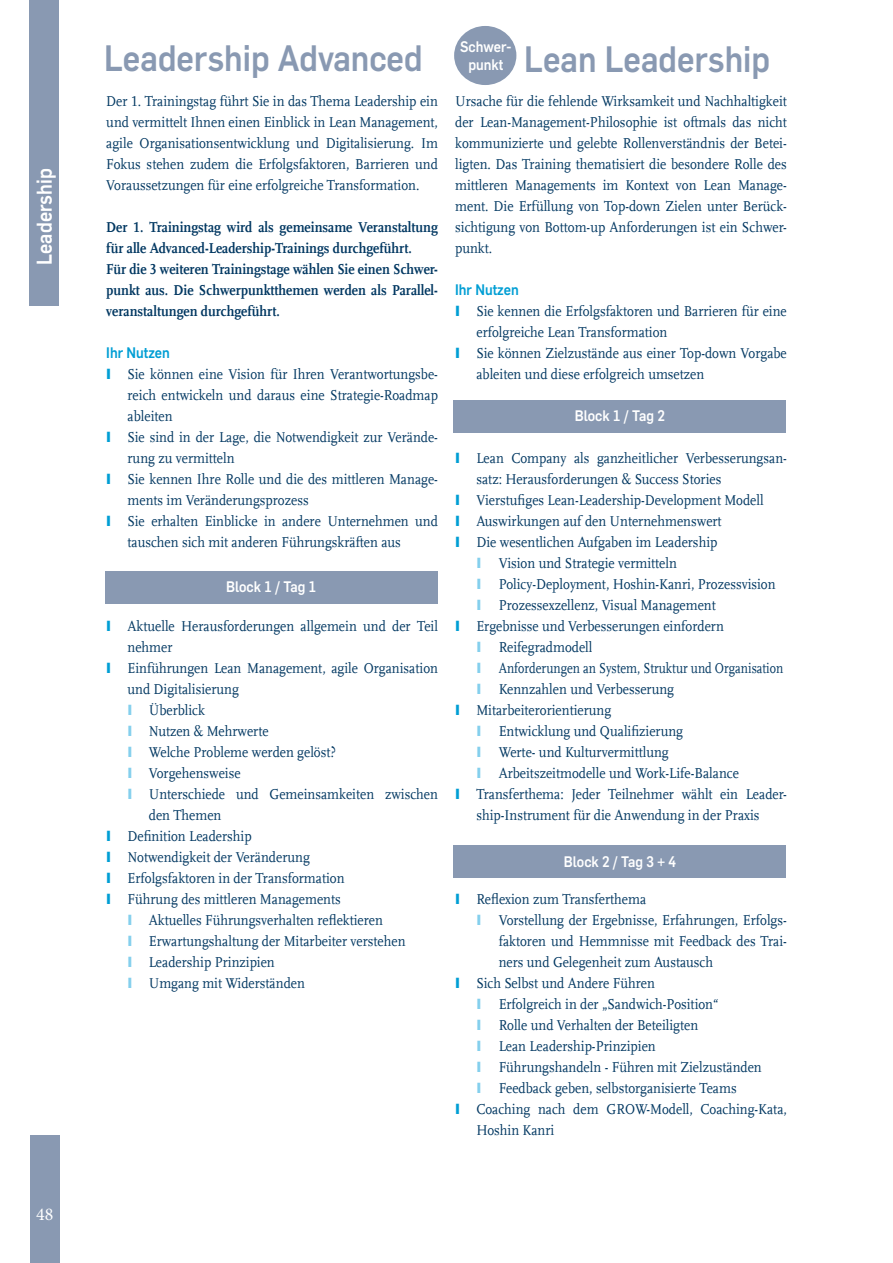
<style>
.page{position:relative;width:893px;height:1263px;background:#fff}
.page>*{position:absolute;margin:0;border:0;box-sizing:border-box;transform-origin:0 0}
.t1{font:700 36px "Rub Flama";color:#8999b2;scale:.9 1}
.t2{font:700 21px "Rub Flama";color:#fff;scale:.9 1}
.t3{font:18px "Minion Pro";color:#fff}
.t4{font:15px/21px "RUB Scala TZ";color:#003761;text-align:justify;scale:.9 1}
.t5{font:700 15px/21px "RUB Scala TZ";color:#003761;scale:.9 1}
.t6{font:700 15px/18px "Rub Flama";color:#fff;text-align:center;scale:.9 1}
.t7{font:15px "RUB Scala TZ";color:#003761;scale:.83 1}
.t8{font:700 15px "Rub Flama";color:#009ed4;scale:.9 1}
.s1{font-family:"Arial";font-weight:900;font-size:14.25px;color:#009ed4}
.s2{font-family:"Arial";font-weight:900;font-size:14.25px;color:#84cfed}
</style>
<div class="page">
<div style="left:30px;top:0;width:29px;height:306px;background:#8999b2"></div>
<div style="left:30px;top:1135px;width:30px;height:128px;background:#8999b2"></div>
<div style="left:105px;top:571px;width:332px;height:33px;background:#8999b2"></div>
<div style="left:454px;top:400px;width:332px;height:33px;background:#8999b2"></div>
<div style="left:454px;top:845px;width:332px;height:33px;background:#8999b2"></div>
<div style="left:454px;top:26px;width:62px;height:59px;background:#8999b2;border-radius:50%"></div>
<h2 class="t2" style="left:29px;top:265px;width:109px;rotate:-90deg">Leadership</h2>
<p class="t3" style="left:36px;top:1202px;width:19px">48</p>
<h1 class="t1" style="left:104px;top:33px;width:355px">Leadership Advanced</h1>
<p class="t4" style="left:106px;top:90px;width:370px">Der 1. Trainingstag führt Sie in das Thema Leadership ein und vermittelt Ihnen einen Einblick in Lean Management, agile Organisationsentwicklung und Digitalisierung. Im Fokus stehen zudem die Erfolgsfaktoren, Barrieren und Voraussetzungen für eine erfolgreiche Transformation.</p>
<p class="t5" style="left:106px;top:216px;width:370px">Der 1. Trainingstag wird als gemeinsame Veranstaltung für alle Advanced-Leadership-Trainings durchgeführt.<br>Für die 3 weiteren Trainingstage wählen Sie einen Schwer&shy;punkt aus. Die Schwerpunktthemen werden als Parallel&shy;veranstaltungen durchgeführt.</p>
<p class="t8" style="left:106px;top:342px;width:72px">Ihr Nutzen</p>
<p class="t4" style="left:106px;top:363px;width:370px"><span class="s1">I</span> Sie können eine Vision für Ihren Verantwortungsbe-</p>
<p class="t4" style="left:128px;top:384px;width:346px">reich entwickeln und daraus eine Strategie-Roadmap</p>
<p class="t4" style="left:128px;top:405px;width:52px">ableiten</p>
<p class="t4" style="left:106px;top:426px;width:370px"><span class="s1">I</span> Sie sind in der Lage, die Notwendigkeit zur Verände-</p>
<p class="t4" style="left:128px;top:447px;width:120px">rung zu vermitteln</p>
<p class="t4" style="left:106px;top:468px;width:370px"><span class="s1">I</span> Sie kennen Ihre Rolle und die des mittleren Manage-</p>
<p class="t4" style="left:128px;top:489px;width:203px">ments im Veränderungsprozess</p>
<p class="t4" style="left:106px;top:510px;width:370px"><span class="s1">I</span> Sie erhalten Einblicke in andere Unternehmen und</p>
<p class="t4" style="left:128px;top:531px;width:305px">tauschen sich mit anderen Führungskräften aus</p>
<p class="t6" style="left:226px;top:577px;width:102px">Block 1 / Tag 1</p>
<p class="t4" style="left:106px;top:615px;width:370px"><span class="s1">I</span> Aktuelle Herausforderungen allgemein und der Teil</p>
<p class="t4" style="left:128px;top:636px;width:51px">nehmer</p>
<p class="t4" style="left:106px;top:657px;width:370px"><span class="s1">I</span> Einführungen Lean Management, agile Organisation</p>
<p class="t4" style="left:128px;top:678px;width:125px">und Digitalisierung</p>
<p class="t4" style="left:128px;top:699px;width:87px"><span class="s2">I</span> Überblick</p>
<p class="t4" style="left:128px;top:720px;width:158px"><span class="s2">I</span> Nutzen &amp; Mehrwerte</p>
<p class="t4" style="left:128px;top:741px;width:233px"><span class="s2">I</span> Welche Probleme werden gelöst?</p>
<p class="t4" style="left:128px;top:762px;width:127px"><span class="s2">I</span> Vorgehensweise</p>
<p class="t4" style="left:128px;top:783px;width:346px"><span class="s2">I</span> Unterschiede und Gemeinsamkeiten zwischen</p>
<p class="t4" style="left:149px;top:804px;width:82px">den Themen</p>
<p class="t4" style="left:106px;top:825px;width:163px"><span class="s1">I</span> Definition Leadership</p>
<p class="t4" style="left:106px;top:846px;width:228px"><span class="s1">I</span> Notwendigkeit der Veränderung</p>
<p class="t4" style="left:106px;top:867px;width:266px"><span class="s1">I</span> Erfolgsfaktoren in der Transformation</p>
<p class="t4" style="left:106px;top:888px;width:262px"><span class="s1">I</span> Führung des mittleren Managements</p>
<p class="t4" style="left:128px;top:909px;width:285px"><span class="s2">I</span> Aktuelles Führungsverhalten reflektieren</p>
<p class="t4" style="left:128px;top:930px;width:310px"><span class="s2">I</span> Erwartungshaltung der Mitarbeiter verstehen</p>
<p class="t4" style="left:128px;top:951px;width:165px"><span class="s2">I</span> Leadership Prinzipien</p>
<p class="t4" style="left:128px;top:972px;width:199px"><span class="s2">I</span> Umgang mit Widerständen</p>
<p class="t6" style="left:460px;top:37px;width:58px">Schwer&shy;punkt</p>
<h1 class="t1" style="left:524px;top:34px;width:275px">Lean Leadership</h1>
<p class="t4" style="left:455px;top:90px;width:370px">Ursache für die fehlende Wirksamkeit und Nachhaltigkeit der Lean-Management-Philosophie ist oftmals das nicht kommunizierte und gelebte Rollenverständnis der Betei&shy;ligten. Das Training thematisiert die besondere Rolle des mittleren Managements im Kontext von Lean Manage&shy;ment. Die Erfüllung von Top-down Zielen unter Berück&shy;sichtigung von Bottom-up Anforderungen ist ein Schwer&shy;punkt.</p>
<p class="t8" style="left:455px;top:279px;width:72px">Ihr Nutzen</p>
<p class="t4" style="left:455px;top:300px;width:370px"><span class="s1">I</span> Sie kennen die Erfolgsfaktoren und Barrieren für eine</p>
<p class="t4" style="left:476px;top:321px;width:214px">erfolgreiche Lean Transformation</p>
<p class="t4" style="left:455px;top:342px;width:370px"><span class="s1">I</span> Sie können Zielzustände aus einer Top-down Vorgabe</p>
<p class="t4" style="left:476px;top:363px;width:255px">ableiten und diese erfolgreich umsetzen</p>
<p class="t6" style="left:575px;top:406px;width:102px">Block 1 / Tag 2</p>
<p class="t4" style="left:455px;top:447px;width:370px"><span class="s1">I</span> Lean Company als ganzheitlicher Verbesserungsan-</p>
<p class="t4" style="left:476px;top:468px;width:274px">satz: Herausforderungen &amp; Success Stories</p>
<p class="t4" style="left:455px;top:489px;width:344px"><span class="s1">I</span> Vierstufiges Lean-Leadership-Development Modell</p>
<p class="t4" style="left:455px;top:510px;width:298px"><span class="s1">I</span> Auswirkungen auf den Unternehmenswert</p>
<p class="t4" style="left:455px;top:531px;width:293px"><span class="s1">I</span> Die wesentlichen Aufgaben im Leadership</p>
<p class="t4" style="left:476px;top:552px;width:224px"><span class="s2">I</span> Vision und Strategie vermitteln</p>
<p class="t4" style="left:476px;top:573px;width:334px"><span class="s2">I</span> Policy-Deployment, Hoshin-Kanri, Prozessvision</p>
<p class="t4" style="left:476px;top:594px;width:267px"><span class="s2">I</span> Prozessexzellenz, Visual Management</p>
<p class="t4" style="left:455px;top:615px;width:300px"><span class="s1">I</span> Ergebnisse und Verbesserungen einfordern</p>
<p class="t4" style="left:476px;top:636px;width:130px"><span class="s2">I</span> Reifegradmodell</p>
<p class="t7" style="left:476px;top:658px;width:371px"><span class="s2">I</span> Anforderungen an System, Struktur und Organisation</p>
<p class="t4" style="left:476px;top:678px;width:221px"><span class="s2">I</span> Kennzahlen und Verbesserung</p>
<p class="t4" style="left:455px;top:699px;width:175px"><span class="s1">I</span> Mitarbeiterorientierung</p>
<p class="t4" style="left:476px;top:720px;width:231px"><span class="s2">I</span> Entwicklung und Qualifizierung</p>
<p class="t4" style="left:476px;top:741px;width:215px"><span class="s2">I</span> Werte- und Kulturvermittlung</p>
<p class="t4" style="left:476px;top:762px;width:293px"><span class="s2">I</span> Arbeitszeitmodelle und Work-Life-Balance</p>
<p class="t4" style="left:455px;top:783px;width:370px"><span class="s1">I</span> Transferthema: Jeder Teilnehmer wählt ein Leader-</p>
<p class="t4" style="left:476px;top:804px;width:316px">ship-Instrument für die Anwendung in der Praxis</p>
<p class="t6" style="left:564px;top:851px;width:126px">Block 2 / Tag 3 + 4</p>
<p class="t4" style="left:455px;top:888px;width:214px"><span class="s1">I</span> Reflexion zum Transferthema</p>
<p class="t4" style="left:476px;top:909px;width:346px"><span class="s2">I</span> Vorstellung der Ergebnisse, Erfahrungen, Erfolgs-</p>
<p class="t4" style="left:499px;top:930px;width:322px">faktoren und Hemmnisse mit Feedback des Trai-</p>
<p class="t4" style="left:499px;top:951px;width:240px">ners und Gelegenheit zum Austausch</p>
<p class="t4" style="left:455px;top:972px;width:223px"><span class="s1">I</span> Sich Selbst und Andere Führen</p>
<p class="t4" style="left:476px;top:993px;width:271px"><span class="s2">I</span> Erfolgreich in der „Sandwich-Position“</p>
<p class="t4" style="left:476px;top:1014px;width:248px"><span class="s2">I</span> Rolle und Verhalten der Beteiligten</p>
<p class="t4" style="left:476px;top:1035px;width:201px"><span class="s2">I</span> Lean Leadership-Prinzipien</p>
<p class="t4" style="left:476px;top:1056px;width:318px"><span class="s2">I</span> Führungshandeln - Führen mit Zielzuständen</p>
<p class="t4" style="left:476px;top:1077px;width:291px"><span class="s2">I</span> Feedback geben, selbstorganisierte Teams</p>
<p class="t4" style="left:455px;top:1098px;width:370px"><span class="s1">I</span> Coaching nach dem GROW-Modell, Coaching-Kata,</p>
<p class="t4" style="left:476px;top:1119px;width:88px">Hoshin Kanri</p>
</div>
